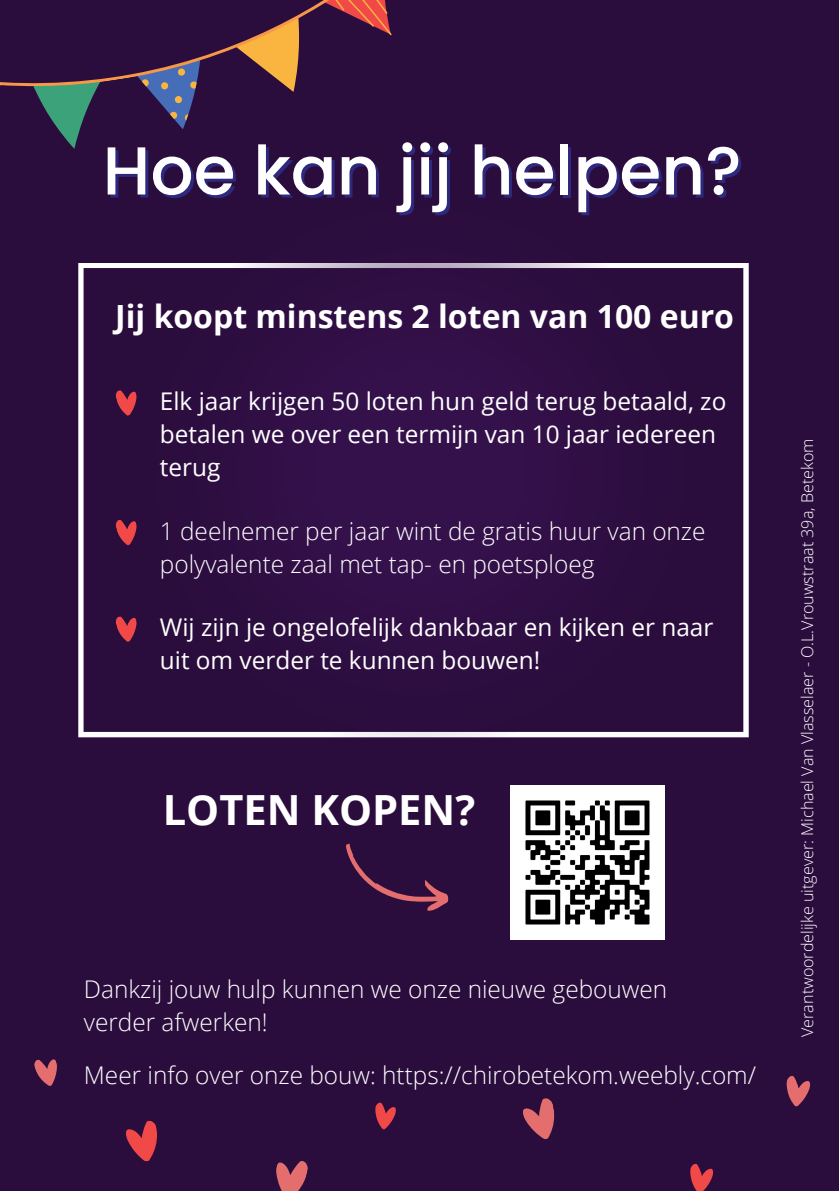
<style>
.page{position:relative;width:839px;height:1191px;background:#fff}
.page>*{position:absolute;margin:0;border:0;box-sizing:border-box;transform-origin:0 0}
.t1{font:500 67.8px "Poppins";color:#fff}
.t2{font:700 41.6px "Open Sans";color:#fff}
.t3{font:700 32px "Open Sans";color:#fff}
.t4{font:300 24.4px/33px "Open Sans";color:#fff}
.t5{font:24.4px/33px "Open Sans";color:#fff}
.t6{font:300 16.2px "Open Sans";color:#fff}
</style>
<div class="page">
<div style="left:0;top:0;width:838px;height:1191px;background:#2b0d3d"></div>
<svg style="left:78px;top:263px;width:670px;height:474px"></svg>
<svg style="left:141px;top:263px;width:557px;height:475px"></svg>
<img style="left:510px;top:785px;width:154px;height:155px">
<svg style="left:346px;top:843px;width:103px;height:68px"></svg>
<svg style="left:786px;top:1076px;width:24px;height:31px"></svg>
<svg style="left:34px;top:1059px;width:23px;height:27px"></svg>
<svg style="left:276px;top:1161px;width:32px;height:30px"></svg>
<svg style="left:523px;top:1098px;width:32px;height:41px"></svg>
<svg style="left:690px;top:1164px;width:23px;height:27px"></svg>
<svg style="left:375px;top:1103px;width:21px;height:27px"></svg>
<svg style="left:126px;top:1121px;width:31px;height:41px"></svg>
<svg style="left:54px;top:123px;width:132px;height:26px"></svg>
<svg style="left:0;top:0;width:392px;height:123px"></svg>
<svg style="left:115px;top:387px;width:26px;height:31px"></svg>
<svg style="left:115px;top:613px;width:26px;height:31px"></svg>
<svg style="left:115px;top:516px;width:26px;height:31px"></svg>
<p class="t1" style="left:103px;top:123px;width:640px">Hoe kan jij helpen?</p>
<p class="t3" style="left:115px;top:294px;width:620px">Jij koopt minstens 2 loten van 100 euro</p>
<p class="t5" style="left:160px;top:384px;width:568px">Elk jaar krijgen 50 loten hun geld terug betaald, zo betalen we over een termijn van 10 jaar iedereen terug</p>
<p class="t4" style="left:160px;top:514px;width:547px">1 deelnemer per jaar wint de gratis huur van onze polyvalente zaal met tap- en poetsploeg</p>
<p class="t5" style="left:160px;top:610px;width:555px">Wij zijn je ongelofelijk dankbaar en kijken er naar uit om verder te kunnen bouwen!</p>
<p class="t2" style="left:163px;top:780px;width:314px">LOTEN KOPEN?</p>
<p class="t4" style="left:84px;top:972px;width:584px">Dankzij jouw hulp kunnen we onze nieuwe gebouwen verder afwerken!</p>
<p class="t4" style="left:84px;top:1058px;width:673px">Meer info over onze bouw: https://chirobetekom.weebly.com/</p>
<p class="t6" style="left:795px;top:1037px;width:600px;rotate:-90deg">Verantwoordelijke uitgever: Michael Van Vlasselaer - O.L.Vrouwstraat 39a, Betekom</p>
</div>
